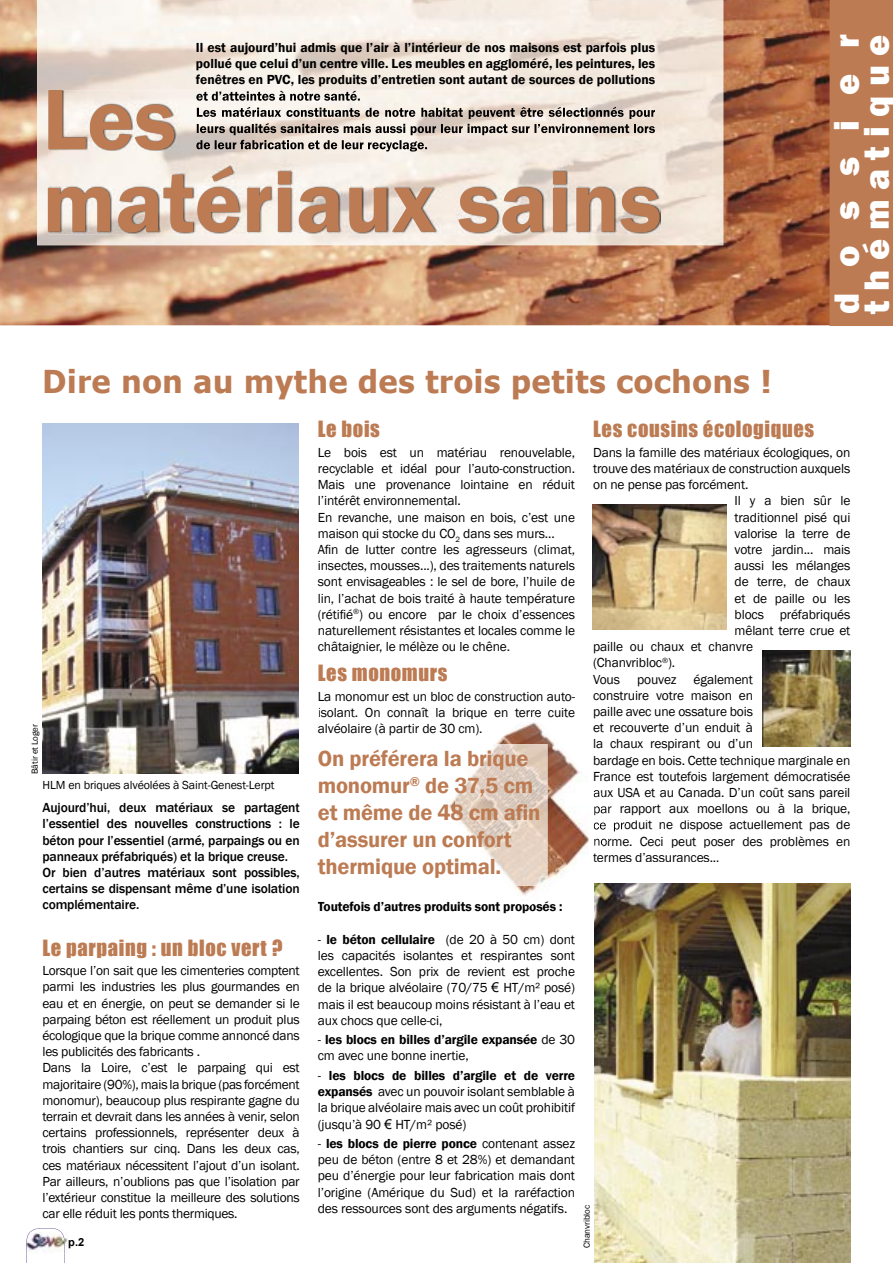
<style>
.page{position:relative;width:893px;height:1263px;background:#fff}
.page>*{position:absolute;margin:0;border:0;box-sizing:border-box;transform-origin:0 0}
.t1{font:600 88.5px/82.5px "Franklin Gothic";color:#bc7b53}
.t2{font:800 36px/30px "Franklin Gothic";letter-spacing:.26em;color:#fff}
.t3{font:700 31.5px "Tahoma";letter-spacing:.025em;color:#bc7b53}
.t4{font:600 22.5px/27px "Franklin Gothic";letter-spacing:-.01em;color:#bc7b53}
.t5{font:20.55px "Impact";letter-spacing:.03em;color:#bc7b53}
.t6{font:13.5px/16.2px "Franklin Gothic";letter-spacing:-.01em;color:#000;text-align:justify}
.t7{font:600 13.5px/16.2px "Franklin Gothic";letter-spacing:-.01em;color:#000}
.t8{font:500 13.5px/16.2px "Franklin Gothic";letter-spacing:-.01em;color:#000}
.t9{font:12px "Franklin Gothic";letter-spacing:-.01em;color:#000}
.t10{font:700 11.1px "Arial";color:#000}
.t11{font:9px "Franklin Gothic";letter-spacing:-.01em;color:#000}
.s1{font-weight:600}
.s2{font-family:"Arial"}
.s3{font-weight:400}
</style>
<div class="page">
<img style="left:0;top:0;width:829px;height:325px">
<img style="left:37px;top:197px;width:686px;height:48px">
<img style="left:37px;top:0;width:52px;height:197px">
<img style="left:618px;top:0;width:105px;height:197px">
<img style="left:89px;top:0;width:529px;height:90px">
<div style="left:830px;top:0;width:63px;height:325px;background:#bc7b53"></div>
<hr style="left:829px;top:0;width:2px;height:325px;background:#bc7b53">
<hr style="left:830px;top:324px;width:63px;height:2px;background:#bc7b53">
<img style="left:26px;top:1238px;width:1px;height:15px">
<svg style="left:27px;top:1228px;width:41px;height:35px"></svg>
<img style="left:48px;top:90px;width:613px;height:144px">
<img style="left:196px;top:91px;width:165px;height:10px">
<img style="left:197px;top:107px;width:458px;height:12px">
<img style="left:197px;top:123px;width:458px;height:12px">
<img style="left:196px;top:140px;width:231px;height:12px">
<img style="left:43px;top:423px;width:255px;height:351px">
<img style="left:594px;top:883px;width:256px;height:380px">
<img style="left:496px;top:722px;width:127px;height:179px">
<img style="left:526px;top:711px;width:11px;height:6px">
<img style="left:524px;top:904px;width:9px;height:4px">
<svg style="left:594px;top:787px;width:12px;height:12px"></svg>
<img style="left:594px;top:803px;width:25px;height:12px">
<img style="left:594px;top:820px;width:33px;height:12px">
<img style="left:594px;top:836px;width:20px;height:12px">
<img style="left:447px;top:799px;width:8px;height:15px">
<img style="left:592px;top:505px;width:134px;height:124px">
<img style="left:455px;top:744px;width:92px;height:142px">
<img style="left:763px;top:651px;width:87px;height:95px">
<p class="t7" style="left:196px;top:40px;width:461px;text-align:justify">Il est aujourd’hui admis que l’air à l’intérieur de nos maisons est parfois plus pollué que celui d’un centre ville. Les meubles en aggloméré, les peintures, les fenêtres en PVC, les produits d’entretien sont autant de sources de pollutions</p>
<h1 class="t1" style="left:43px;top:79px;width:621px">Les<br>matériaux sains</h1>
<h3 class="t3" style="left:43px;top:360px;width:730px">Dire non au mythe des trois petits cochons !</h3>
<h2 class="t2" style="left:831px;top:314px;width:280px;rotate:-90deg">dossier thématique</h2>
<p class="t11" style="left:29px;top:774px;width:51px;rotate:-90deg">Bâtir et Loger</p>
<p class="t9" style="left:43px;top:777px;width:233px">HLM en briques alvéolées à Saint-Genest-Lerpt</p>
<p class="t8" style="left:43px;top:800px;width:259px">Aujourd’hui, deux matériaux se partagent l’essentiel des nouvelles constructions : le béton pour l’essentiel (armé, parpaings ou en panneaux préfabriqués) et la brique creuse.<br>Or bien d’autres matériaux sont possibles, certains se dispensant même d’une isolation complémentaire.</p>
<h3 class="t5" style="left:43px;top:932px;width:241px">Le parpaing : un bloc vert ?</h3>
<p class="t6" style="left:43px;top:963px;width:259px;text-align:left">Lorsque l’on sait que les cimenteries comptent parmi les industries les plus gourmandes en eau et en énergie, on peut se demander si le parpaing béton est réellement un produit plus écologique que la brique comme annoncé dans les publicités des fabricants .<br>Dans la Loire, c’est le parpaing qui est majoritaire (90%), mais la brique (pas forcément monomur), beaucoup plus respirante gagne du terrain et devrait dans les années à venir, selon certains professionnels, représenter deux à trois chantiers sur cinq. Dans les deux cas, ces matériaux nécessitent l’ajout d’un isolant.<br>Par ailleurs, n’oublions pas que l’isolation par l’extérieur constitue la meilleure des solutions car elle réduit les ponts thermiques.</p>
<p class="t10" style="left:68px;top:1234px;width:18px">p.2</p>
<h3 class="t5" style="left:318px;top:413px;width:64px">Le bois</h3>
<p class="t6" style="left:318px;top:444px;width:259px;text-align:left">Le bois est un matériau renouvelable, recyclable et idéal pour l’auto-construction.<br>Mais une provenance lointaine en réduit l’intérêt environnemental.<br>En revanche, une maison en bois, c’est une maison qui stocke du CO<sub>2</sub> dans ses murs...<br>Afin de lutter contre les agresseurs (climat, insectes, mousses...), des traitements naturels sont envisageables : le sel de bore, l’huile de lin, l’achat de bois traité à haute température (rétifié<sup>®</sup>) ou encore par le choix d’essences naturellement résistantes et locales comme le châtaignier, le mélèze ou le chêne.</p>
<h3 class="t5" style="left:318px;top:657px;width:131px">Les monomurs</h3>
<p class="t6" style="left:318px;top:688px;width:259px">La monomur est un bloc de construction auto&shy;isolant. On connaît la brique en terre cuite alvéolaire (à partir de 30 cm).</p>
<h3 class="t4" style="left:318px;top:745px;width:224px">On préférera la brique monomur<sup>®</sup> de 37,5 cm et même de 48 cm afin d’assurer un confort thermique optimal.</h3>
<h3 class="t5" style="left:593px;top:413px;width:223px">Les cousins écologiques</h3>
<p class="t6" style="left:593px;top:444px;width:259px">Dans la famille des matériaux écologiques, on</p>
<p class="t6" style="left:593px;top:461px;width:259px">trouve des matériaux de construction auxquels</p>
<p class="t6" style="left:593px;top:477px;width:157px">on ne pense pas forcément.</p>
<p class="t6" style="left:735px;top:493px;width:117px">Il y a bien sûr le</p>
<p class="t6" style="left:735px;top:509px;width:117px">traditionnel pisé qui</p>
<p class="t6" style="left:735px;top:525px;width:117px">valorise la terre de</p>
<p class="t6" style="left:735px;top:542px;width:117px">votre jardin... mais</p>
<p class="t6" style="left:735px;top:558px;width:117px">aussi les mélanges</p>
<p class="t6" style="left:735px;top:574px;width:117px">de terre, de chaux</p>
<p class="t6" style="left:735px;top:590px;width:117px">et de paille ou les</p>
<p class="t6" style="left:735px;top:606px;width:117px">blocs préfabriqués</p>
<p class="t6" style="left:735px;top:623px;width:117px">mêlant terre crue et</p>
<p class="t6" style="left:593px;top:639px;width:161px">paille ou chaux et chanvre</p>
<p class="t6" style="left:593px;top:655px;width:84px">(Chanvribloc<sup>®</sup>).</p>
<p class="t6" style="left:593px;top:671px;width:28px">Vous</p>
<p class="t6" style="left:637px;top:671px;width:41px">pouvez</p>
<p class="t6" style="left:593px;top:671px;width:259px;text-align:left;text-indent:100px">également<br>construire votre maison en<br>paille avec une ossature bois<br>et recouverte d’un enduit à<br>la chaux respirant ou d’un<br>bardage en bois. Cette technique marginale en France est toutefois largement démocratisée aux USA et au Canada. D’un coût sans pareil par rapport aux moellons ou à la brique, ce produit ne dispose actuellement pas de norme. Ceci peut poser des problèmes en termes d’assurances...</p>
<p class="t7" style="left:318px;top:899px;width:246px">Toutefois d’autres produits sont proposés :</p>
<p class="t6" style="left:318px;top:931px;width:259px">- <span class="s1">le béton cellulaire</span> (de 20 à 50 cm) dont les capacités isolantes et respirantes sont excellentes. Son prix de revient est proche de la brique alvéolaire (70/75 <span class="s2">€</span> HT/m² posé) mais il est beaucoup moins résistant à l’eau et aux chocs que celle-ci,</p>
<p class="t7" style="left:318px;top:1032px;width:259px"><span class="s3">-</span> les blocs en billes d’argile expansée <span class="s3">de 30 cm avec une bonne inertie,</span></p>
<p class="t6" style="left:318px;top:1067px;width:259px">- <span class="s1">les blocs de billes d’argile et de verre expansés</span> avec un pouvoir isolant semblable à la brique alvéolaire mais avec un coût prohibitif (jusqu’à 90 <span class="s2">€</span> HT/m² posé)</p>
<p class="t6" style="left:318px;top:1136px;width:259px">- <span class="s1">les blocs de pierre ponce</span> contenant assez peu de béton (entre 8 et 28%) et demandant peu d’énergie pour leur fabrication mais dont l’origine (Amérique du Sud) et la raréfaction des ressources sont des arguments négatifs.</p>
<p class="t11" style="left:581px;top:1248px;width:45px;rotate:-90deg">Chanvribloc</p>
</div>
